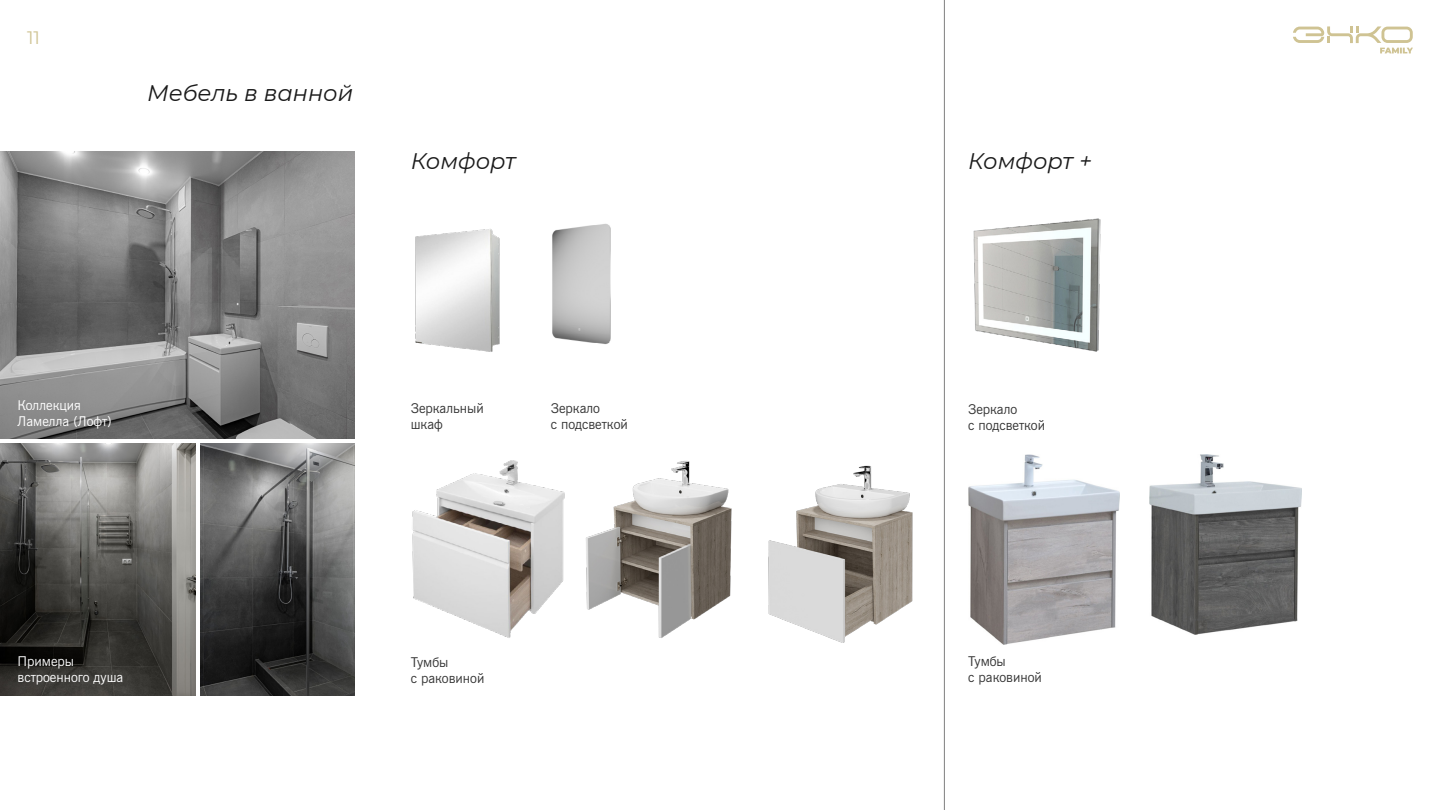
<style>
.page{position:relative;width:1440px;height:810px;background:#fff}
.page>*{position:absolute;margin:0;border:0;box-sizing:border-box;transform-origin:0 0}
.t1{font:italic 22.5px "Montserrat";color:#1a1a1a}
.t2{font:18px "Montserrat";color:#cfc393}
.t3{font:13.5px/16.2px "News Gothic BT";color:#333}
.t4{font:13.5px/16.2px "News Gothic BT";color:#fff}
</style>
<div class="page">
<svg style="left:1293px;top:26px;width:120px;height:27px"></svg>
<img style="left:552px;top:223px;width:59px;height:121px">
<img style="left:415px;top:229px;width:85px;height:123px">
<img style="left:768px;top:465px;width:145px;height:178px">
<img style="left:412px;top:460px;width:153px;height:178px">
<img style="left:586px;top:461px;width:146px;height:177px">
<hr style="left:944px;top:0;width:1px;height:810px;background:#808080">
<img style="left:973px;top:218px;width:128px;height:134px">
<img style="left:968px;top:454px;width:152px;height:190px">
<img style="left:1149px;top:454px;width:153px;height:181px">
<img style="left:0;top:443px;width:196px;height:253px">
<img style="left:0;top:152px;width:354px;height:286px">
<img style="left:201px;top:443px;width:153px;height:253px">
<h2 class="t2" style="left:27px;top:25px;width:14px">11</h2>
<h1 class="t1" style="left:147px;top:78px;width:208px">Мебель в ванной</h1>
<h1 class="t1" style="left:411px;top:145px;width:107px">Комфорт</h1>
<p class="t4" style="left:18px;top:397px;width:96px">Коллекция<br>Ламелла (Лофт)</p>
<p class="t4" style="left:18px;top:654px;width:107px">Примеры встроенного душа</p>
<p class="t3" style="left:411px;top:400px;width:75px">Зеркальный шкаф</p>
<p class="t3" style="left:551px;top:400px;width:78px">Зеркало<br>с подсветкой</p>
<p class="t3" style="left:411px;top:654px;width:75px">Тумбы<br>с раковиной</p>
<h1 class="t1" style="left:968px;top:145px;width:125px">Комфорт +</h1>
<p class="t3" style="left:968px;top:402px;width:78px">Зеркало<br>с подсветкой</p>
<p class="t3" style="left:968px;top:654px;width:75px">Тумбы<br>с раковиной</p>
</div>
